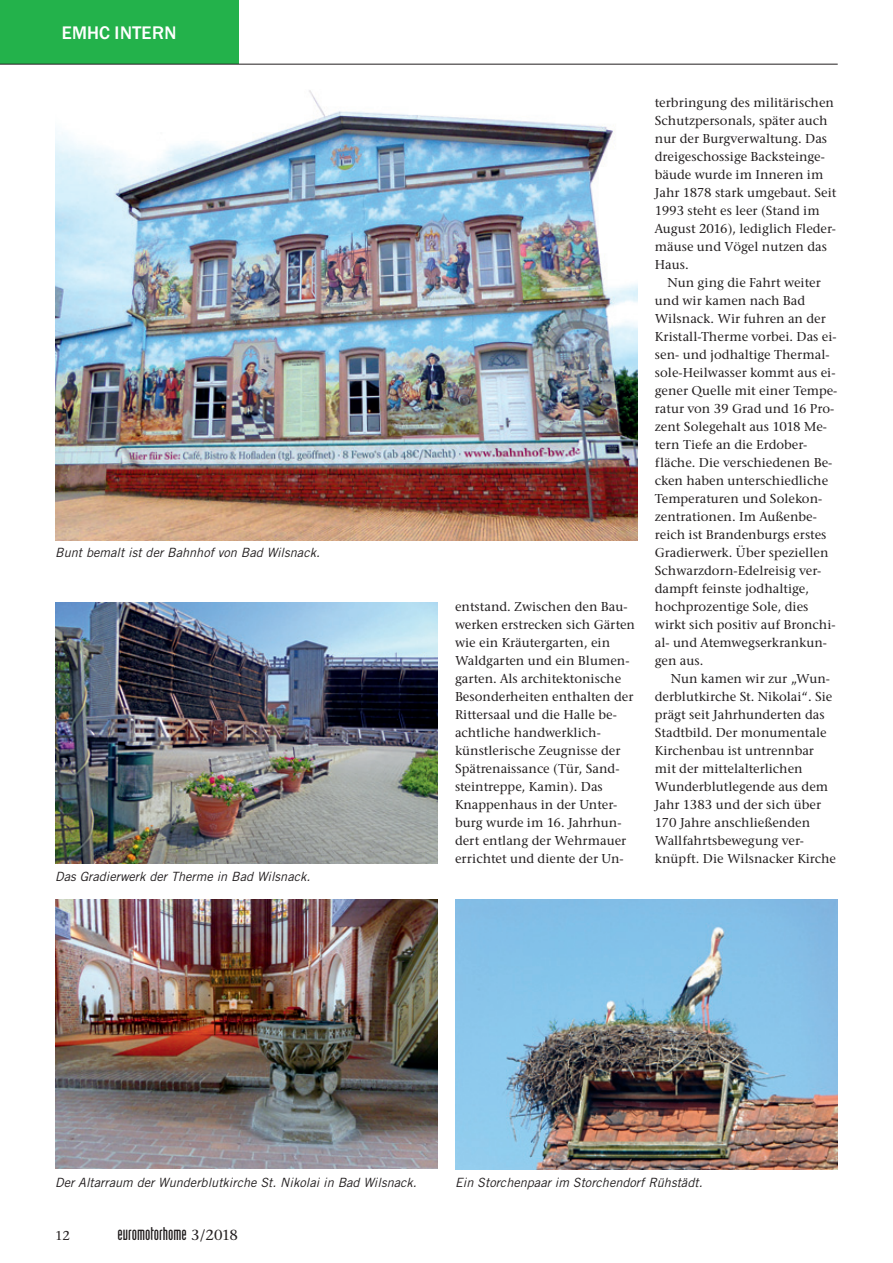
<style>
.page{position:relative;width:893px;height:1263px;background:#fff}
.page>*{position:absolute;margin:0;border:0;box-sizing:border-box;transform-origin:0 0}
.t1{font:18px "Industria Solid";color:#231f20}
.t2{font:500 18px "Franklin ITCBQ";letter-spacing:.01em;color:#fff}
.t3{font:500 13.5px/18px "Stone Serif Itc T";color:#231f20}
.t4{font:italic 12.75px "Trade Gothic";color:#231f20}
.s1{font-family:"Stone Serif Itc T";font-weight:500;font-size:15.3px}
</style>
<div class="page">
<div style="left:0;top:0;width:238px;height:64px;background:#23b24b"></div>
<hr style="left:0;top:64px;width:838px;height:1px;background:#231f20">
<img style="left:55px;top:90px;width:583px;height:450px">
<img style="left:55px;top:899px;width:383px;height:269px">
<img style="left:55px;top:603px;width:383px;height:260px">
<img style="left:455px;top:899px;width:383px;height:270px">
<h1 class="t2" style="left:62px;top:26px;width:116px">EMHC INTERN</h1>
<p class="t4" style="left:55px;top:548px;width:266px">Bunt bemalt ist der Bahnhof von Bad Wilsnack.</p>
<p class="t4" style="left:55px;top:872px;width:257px">Das Gradierwerk der Therme in Bad Wilsnack.</p>
<p class="t3" style="left:455px;top:599px;width:182px">entstand. Zwischen den Bau&shy;werken erstrecken sich Gärten wie ein Kräutergarten, ein<br>Waldgarten und ein Blumen&shy;garten. Als architektonische<br>Besonderheiten enthalten der<br>Rittersaal und die Halle be&shy;achtliche handwerklich&shy;künstlerische Zeugnisse der<br>Spätrenaissance (Tür, Sand&shy;steintreppe, Kamin). Das<br>Knappenhaus in der Unter&shy;burg wurde im 16. Jahrhun&shy;dert entlang der Wehrmauer errichtet und diente der Un-</p>
<p class="t3" style="left:655px;top:95px;width:183px">terbringung des militärischen<br>Schutzpersonals, später auch nur der Burgverwaltung. Das dreigeschossige Backsteinge&shy;bäude wurde im Inneren im<br>Jahr 1878 stark umgebaut. Seit<br>1993 steht es leer (Stand im<br>August 2016), lediglich Fleder&shy;mäuse und Vögel nutzen das<br>Haus.</p>
<p class="t3" style="left:655px;top:275px;width:184px;text-indent:13px">Nun ging die Fahrt weiter und wir kamen nach Bad<br>Wilsnack. Wir fuhren an der<br>Kristall-Therme vorbei. Das ei&shy;sen- und jodhaltige Thermal&shy;sole-Heilwasser kommt aus ei&shy;gener Quelle mit einer Tempe&shy;ratur von 39 Grad und 16 Pro&shy;zent Solegehalt aus 1018 Me&shy;tern Tiefe an die Erdober&shy;fläche. Die verschiedenen Be&shy;cken haben unterschiedliche<br>Temperaturen und Solekon&shy;zentrationen. Im Außenbe&shy;reich ist Brandenburgs erstes<br>Gradierwerk. Über speziellen<br>Schwarzdorn-Edelreisig ver&shy;dampft feinste jodhaltige, hochprozentige Sole, dies wirkt sich positiv auf Bronchi&shy;al- und Atemwegserkrankun&shy;gen aus.</p>
<p class="t3" style="left:655px;top:671px;width:183px;text-indent:16px">Nun kamen wir zur „Wun&shy;derblutkirche St. Nikolai“. Sie prägt seit Jahrhunderten das<br>Stadtbild. Der monumentale<br>Kirchenbau ist untrennbar mit der mittelalterlichen<br>Wunderblutlegende aus dem<br>Jahr 1383 und der sich über<br>170 Jahre anschließenden<br>Wallfahrtsbewegung ver&shy;knüpft. Die Wilsnacker Kirche</p>
<p class="t4" style="left:55px;top:1178px;width:363px">Der Altarraum der Wunderblutkirche St. Nikolai in Bad Wilsnack.</p>
<p class="t3" style="left:55px;top:1227px;width:16px">12</p>
<h1 class="t1" style="left:118px;top:1227px;width:122px">euromotorhome <span class="s1">3/2018</span></h1>
<p class="t4" style="left:455px;top:1178px;width:249px">Ein Storchenpaar im Storchendorf Rühstädt.</p>
</div>
